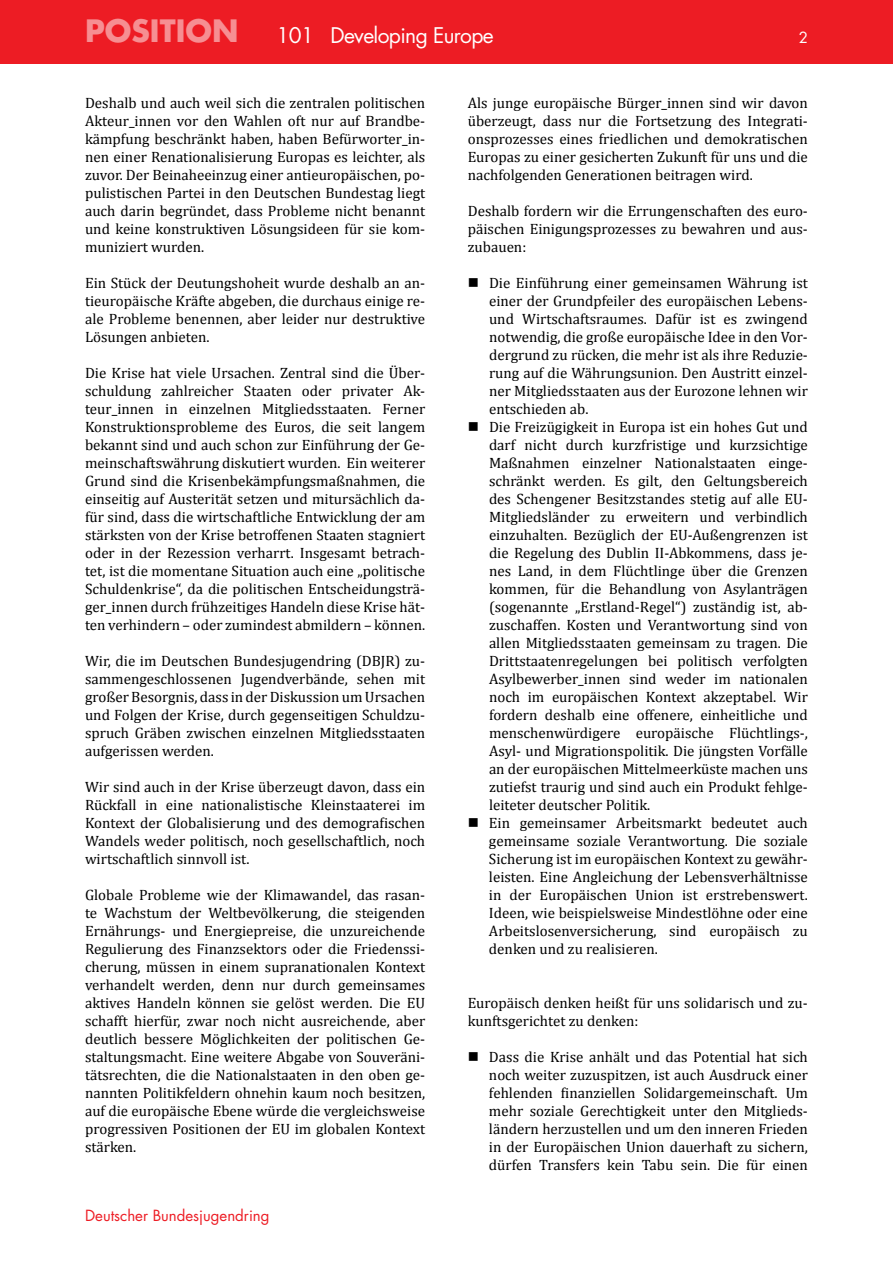
<style>
.page{position:relative;width:893px;height:1263px;background:#fff}
.page>*{position:absolute;margin:0;border:0;box-sizing:border-box;transform-origin:0 0}
.t1{font:700 30px "Futura Std";color:#f68e92}
.t2{font:21px "Futura Std";letter-spacing:-.03em;color:#fff}
.t3{font:15px/18px "Cambria";color:#000;text-align:justify}
.t4{font:15px "Futura Std";color:#ed1c24}
.t5{font:15px "Futura Std";color:#fff}
</style>
<div class="page">
<div style="left:0;top:0;width:893px;height:64px;background:#ed1c24"></div>
<h1 class="t1" style="left:85px;top:11px;width:155px">POSITION</h1>
<h2 class="t2" style="left:276px;top:22px;width:219px">101 Developing Europe</h2>
<p class="t5" style="left:799px;top:28px;width:11px">2</p>
<p class="t3" style="left:85px;top:94px;width:342px">Deshalb und auch weil sich die zentralen politischen Akteur_innen vor den Wahlen oft nur auf Brandbe&shy;kämpfung beschränkt haben, haben Befürworter_in&shy;nen einer Renationalisierung Europas es leichter, als zuvor. Der Beinaheeinzug einer antieuropäischen, po&shy;pulistischen Partei in den Deutschen Bundestag liegt auch darin begründet, dass Probleme nicht benannt und keine konstruktiven Lösungsideen für sie kom&shy;muniziert wurden.</p>
<p class="t3" style="left:85px;top:274px;width:342px">Ein Stück der Deutungshoheit wurde deshalb an an&shy;tieuropäische Kräfte abgeben, die durchaus einige re&shy;ale Probleme benennen, aber leider nur destruktive Lösungen anbieten.</p>
<p class="t3" style="left:85px;top:364px;width:342px">Die Krise hat viele Ursachen. Zentral sind die Über&shy;schuldung zahlreicher Staaten oder privater Ak&shy;teur_innen in einzelnen Mitgliedsstaaten. Ferner Konstruktionsprobleme des Euros, die seit langem bekannt sind und auch schon zur Einführung der Ge&shy;meinschaftswährung diskutiert wurden. Ein weiterer Grund sind die Krisenbekämpfungsmaßnahmen, die einseitig auf Austerität setzen und mitursächlich da&shy;für sind, dass die wirtschaftliche Entwicklung der am stärksten von der Krise betroffenen Staaten stagniert oder in der Rezession verharrt. Insgesamt betrach&shy;tet, ist die momentane Situation auch eine „politische Schuldenkrise“, da die politischen Entscheidungsträ&shy;ger_innen durch frühzeitiges Handeln diese Krise hät&shy;ten verhindern – oder zumindest abmildern – können.</p>
<p class="t3" style="left:85px;top:652px;width:342px">Wir, die im Deutschen Bundesjugendring (DBJR) zu&shy;sammengeschlossenen Jugendverbände, sehen mit großer Besorgnis, dass in der Diskussion um Ursachen und Folgen der Krise, durch gegenseitigen Schuldzu&shy;spruch Gräben zwischen einzelnen Mitgliedsstaaten aufgerissen werden.</p>
<p class="t3" style="left:85px;top:778px;width:342px">Wir sind auch in der Krise überzeugt davon, dass ein Rückfall in eine nationalistische Kleinstaaterei im Kontext der Globalisierung und des demografischen Wandels weder politisch, noch gesellschaftlich, noch wirtschaftlich sinnvoll ist.</p>
<p class="t3" style="left:85px;top:886px;width:342px">Globale Probleme wie der Klimawandel, das rasan&shy;te Wachstum der Weltbevölkerung, die steigenden Ernährungs- und Energiepreise, die unzureichende Regulierung des Finanzsektors oder die Friedenssi&shy;cherung, müssen in einem supranationalen Kontext verhandelt werden, denn nur durch gemeinsames aktives Handeln können sie gelöst werden. Die EU schafft hierfür, zwar noch nicht ausreichende, aber deutlich bessere Möglichkeiten der politischen Ge&shy;staltungsmacht. Eine weitere Abgabe von Souveräni&shy;tätsrechten, die die Nationalstaaten in den oben ge&shy;nannten Politikfeldern ohnehin kaum noch besitzen, auf die europäische Ebene würde die vergleichsweise progressiven Positionen der EU im globalen Kontext stärken.</p>
<p class="t4" style="left:85px;top:1206px;width:186px">Deutscher Bundesjugendring</p>
<p class="t3" style="left:468px;top:94px;width:342px">Als junge europäische Bürger_innen sind wir davon überzeugt, dass nur die Fortsetzung des Integrati&shy;onsprozesses eines friedlichen und demokratischen Europas zu einer gesicherten Zukunft für uns und die nachfolgenden Generationen beitragen wird.</p>
<p class="t3" style="left:468px;top:202px;width:342px">Deshalb fordern wir die Errungenschaften des euro&shy;päischen Einigungsprozesses zu bewahren und aus&shy;zubauen:</p>
<p class="t3" style="left:489px;top:274px;width:320px;text-indent:-21px">■ Die Einführung einer gemeinsamen Währung ist einer der Grundpfeiler des europäischen Lebens&shy;und Wirtschaftsraumes. Dafür ist es zwingend notwendig, die große europäische Idee in den Vor&shy;dergrund zu rücken, die mehr ist als ihre Reduzie&shy;rung auf die Währungsunion. Den Austritt einzel&shy;ner Mitgliedsstaaten aus der Eurozone lehnen wir entschieden ab.</p>
<p class="t3" style="left:489px;top:418px;width:320px;text-indent:-21px">■ Die Freizügigkeit in Europa ist ein hohes Gut und darf nicht durch kurzfristige und kurzsichtige Maßnahmen einzelner Nationalstaaten einge&shy;schränkt werden. Es gilt, den Geltungsbereich des Schengener Besitzstandes stetig auf alle EU-Mitgliedsländer zu erweitern und verbindlich einzuhalten. Bezüglich der EU-Außengrenzen ist die Regelung des Dublin II-Abkommens, dass je&shy;nes Land, in dem Flüchtlinge über die Grenzen kommen, für die Behandlung von Asylanträgen (sogenannte „Erstland-Regel“) zuständig ist, ab&shy;zuschaffen. Kosten und Verantwortung sind von allen Mitgliedsstaaten gemeinsam zu tragen. Die Drittstaatenregelungen bei politisch verfolgten Asylbewerber_innen sind weder im nationalen noch im europäischen Kontext akzeptabel. Wir fordern deshalb eine offenere, einheitliche und menschenwürdigere europäische Flüchtlings-, Asyl- und Migrationspolitik. Die jüngsten Vorfälle an der europäischen Mittelmeerküste machen uns zutiefst traurig und sind auch ein Produkt fehlge&shy;leiteter deutscher Politik.</p>
<p class="t3" style="left:489px;top:814px;width:320px;text-indent:-21px">■ Ein gemeinsamer Arbeitsmarkt bedeutet auch gemeinsame soziale Verantwortung. Die soziale Sicherung ist im europäischen Kontext zu gewähr&shy;leisten. Eine Angleichung der Lebensverhältnisse in der Europäischen Union ist erstrebenswert.<br>Ideen, wie beispielsweise Mindestlöhne oder eine Arbeitslosenversicherung, sind europäisch zu denken und zu realisieren.</p>
<p class="t3" style="left:468px;top:994px;width:342px">Europäisch denken heißt für uns solidarisch und zu&shy;kunftsgerichtet zu denken:</p>
<p class="t3" style="left:489px;top:1048px;width:320px;text-indent:-21px">■ Dass die Krise anhält und das Potential hat sich noch weiter zuzuspitzen, ist auch Ausdruck einer fehlenden finanziellen Solidargemeinschaft. Um mehr soziale Gerechtigkeit unter den Mitglieds&shy;ländern herzustellen und um den inneren Frieden in der Europäischen Union dauerhaft zu sichern, dürfen Transfers kein Tabu sein. Die für einen</p>
</div>
